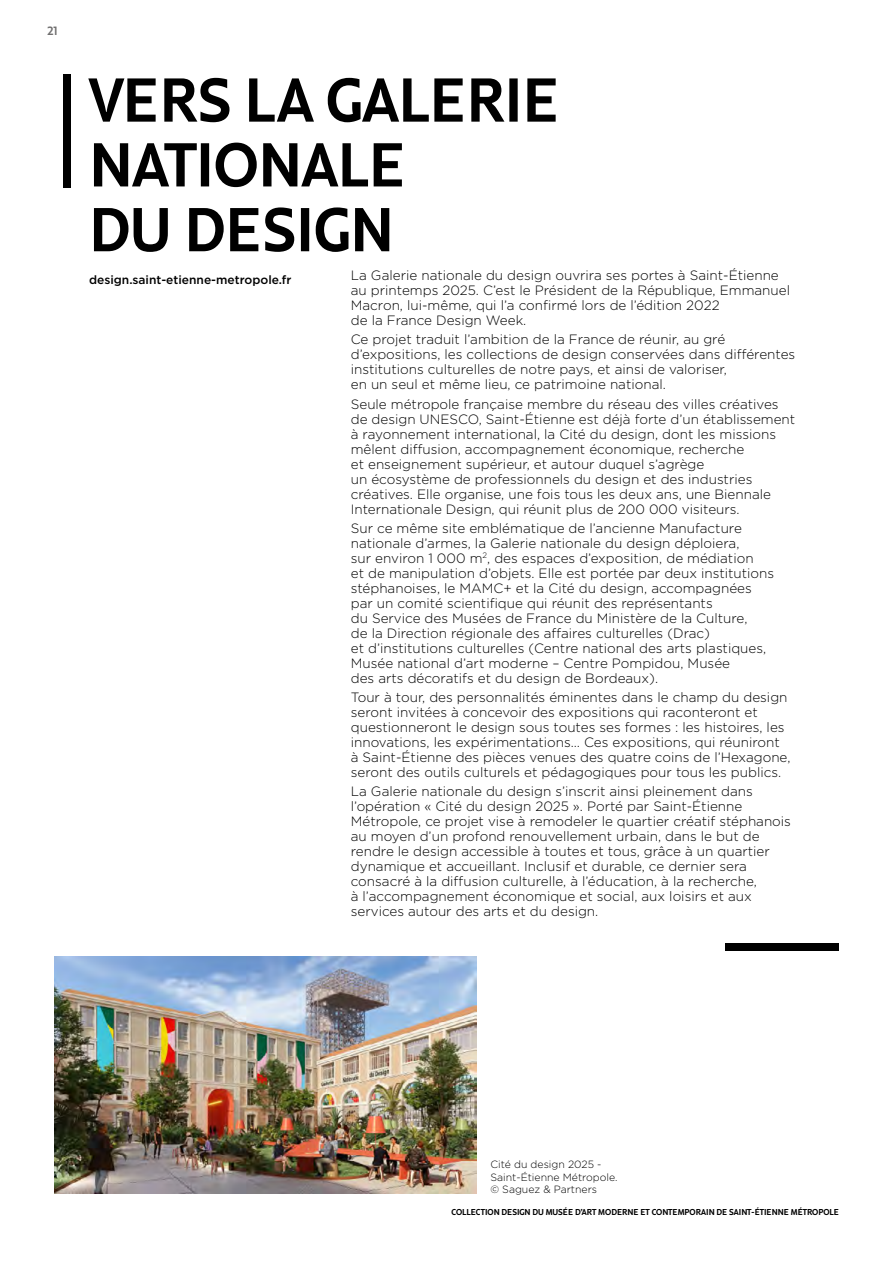
<style>
.page{position:relative;width:893px;height:1263px;background:#fff}
.page>*{position:absolute;margin:0;border:0;box-sizing:border-box;transform-origin:0 0}
.t1{font:54px/64.8px "June Expt Variable Active";color:#000}
.t2{font:300 13.5px/15px "Gotham";color:#000}
.t3{font:500 12px "Gotham";color:#000}
.t4{font:300 10.5px/12.6px "Gotham";color:#000}
.t5{font:10.5px "June Expt Variable Active";color:#706f6f}
.t6{font:7.5px "June Expt Variable Active";color:#000}
</style>
<div class="page">
<img style="left:54px;top:956px;width:422px;height:237px">
<div style="left:63px;top:74px;width:7px;height:114px;background:#000"></div>
<div style="left:726px;top:943px;width:113px;height:7px;background:#000"></div>
<p class="t5" style="left:47px;top:24px;width:12px">21</p>
<p class="t1" style="left:89px;top:68px;width:472px">VERS LA GALERIE<br>NATIONALE<br>DU DESIGN</p>
<p class="t2" style="left:351px;top:267px;width:441px">La Galerie nationale du design ouvrira ses portes à Saint-Étienne au printemps 2025. C’est le Président de la République, Emmanuel Macron, lui-même, qui l’a confirmé lors de l’édition 2022<br>de la France Design Week.</p>
<p class="t2" style="left:351px;top:332px;width:446px">Ce projet traduit l’ambition de la France de réunir, au gré d’expositions, les collections de design conservées dans différentes institutions culturelles de notre pays, et ainsi de valoriser,<br>en un seul et même lieu, ce patrimoine national.</p>
<p class="t2" style="left:351px;top:396px;width:446px">Seule métropole française membre du réseau des villes créatives de design UNESCO, Saint-Étienne est déjà forte d’un établissement à rayonnement international, la Cité du design, dont les missions mêlent diffusion, accompagnement économique, recherche</p>
<p class="t2" style="left:351px;top:456px;width:422px">et enseignement supérieur, et autour duquel s’agrège<br>un écosystème de professionnels du design et des industries créatives. Elle organise, une fois tous les deux ans, une Biennale Internationale Design, qui réunit plus de 200 000 visiteurs.</p>
<p class="t2" style="left:351px;top:520px;width:393px">Sur ce même site emblématique de l’ancienne Manufacture nationale d’armes, la Galerie nationale du design déploiera,</p>
<p class="t2" style="left:351px;top:550px;width:404px">sur environ 1 000 m<sup>2</sup>, des espaces d’exposition, de médiation</p>
<p class="t2" style="left:351px;top:565px;width:425px">et de manipulation d’objets. Elle est portée par deux institutions stéphanoises, le MAMC+ et la Cité du design, accompagnées</p>
<p class="t2" style="left:351px;top:595px;width:398px">par un comité scientifique qui réunit des représentants<br>du Service des Musées de France du Ministère de la Culture,</p>
<p class="t2" style="left:351px;top:625px;width:417px">de la Direction régionale des affaires culturelles (Drac)<br>et d’institutions culturelles (Centre national des arts plastiques,</p>
<p class="t2" style="left:351px;top:655px;width:381px">Musée national d’art moderne – Centre Pompidou, Musée des arts décoratifs et du design de Bordeaux).</p>
<p class="t2" style="left:351px;top:689px;width:441px">Tour à tour, des personnalités éminentes dans le champ du design seront invitées à concevoir des expositions qui raconteront et questionneront le design sous toutes ses formes : les histoires, les innovations, les expérimentations… Ces expositions, qui réuniront à Saint-Étienne des pièces venues des quatre coins de l’Hexagone, seront des outils culturels et pédagogiques pour tous les publics.</p>
<p class="t2" style="left:351px;top:784px;width:442px">La Galerie nationale du design s’inscrit ainsi pleinement dans l’opération « Cité du design 2025 ». Porté par Saint-Étienne Métropole, ce projet vise à remodeler le quartier créatif stéphanois au moyen d’un profond renouvellement urbain, dans le but de rendre le design accessible à toutes et tous, grâce à un quartier dynamique et accueillant. Inclusif et durable, ce dernier sera consacré à la diffusion culturelle, à l’éducation, à la recherche,<br>à l’accompagnement économique et social, aux loisirs et aux services autour des arts et du design.</p>
<p class="t3" style="left:89px;top:272px;width:204px">design.saint-etienne-metropole.fr</p>
<p class="t4" style="left:490px;top:1158px;width:129px">Cité du design 2025 -<br>Saint-Étienne Métropole.</p>
<p class="t4" style="left:490px;top:1183px;width:108px">© Saguez &amp; Partners</p>
<p class="t6" style="left:452px;top:1207px;width:389px">COLLECTION DESIGN DU MUSÉE D’ART MODERNE ET CONTEMPORAIN DE SAINT-ÉTIENNE MÉTROPOLE</p>
</div>
